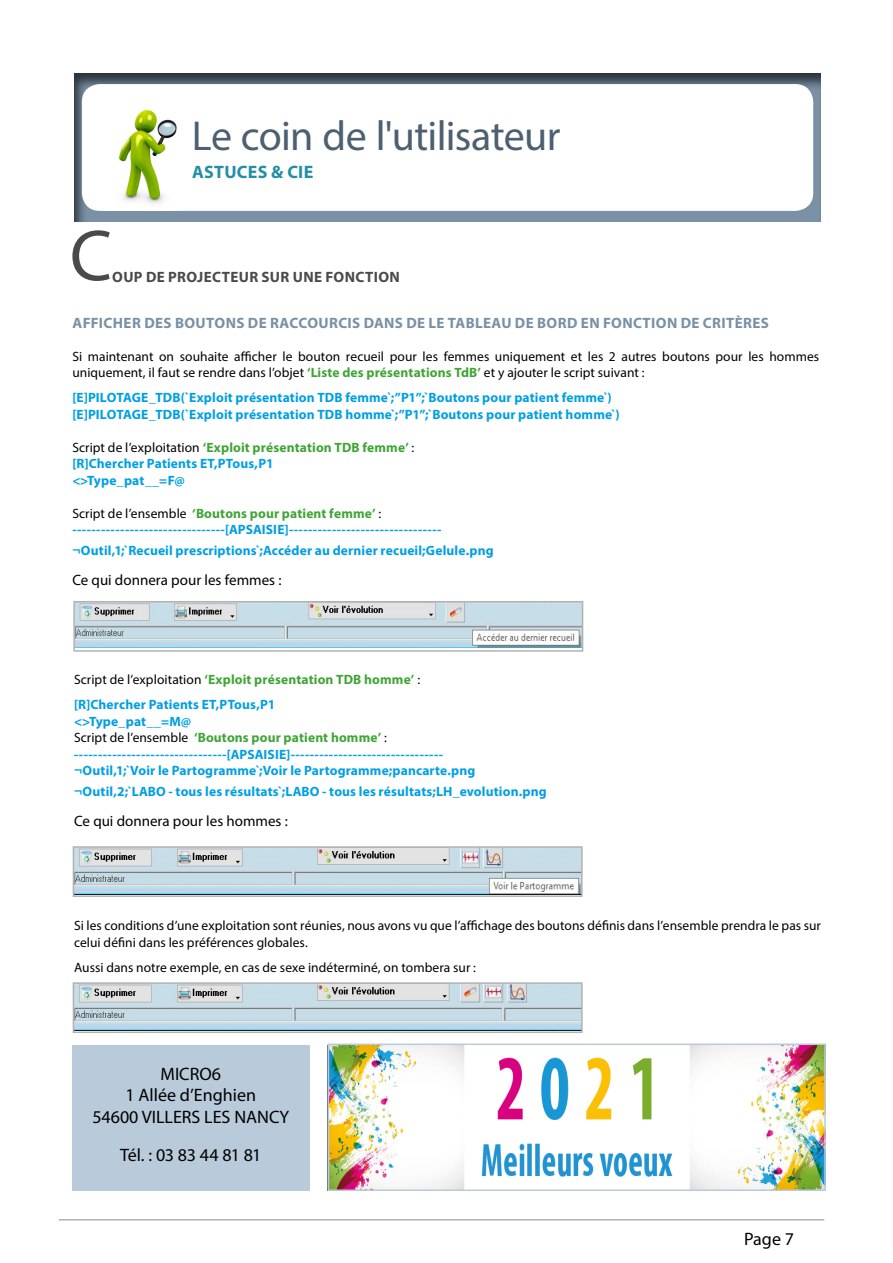
<style>
.page{position:relative;width:893px;height:1263px;background:#fff}
.page>*{position:absolute;margin:0;border:0;box-sizing:border-box;transform-origin:0 0}
.t1{font:72.9px "Myriad Pro";color:#4a4a49}
.t2{font:42px "Myriad Pro";letter-spacing:-.015em;color:#4c6071}
.t3{font:18px/21.6px "Myriad Pro";color:#000;text-align:center}
.t4{font:18px "Myriad Pro";letter-spacing:-.025em;color:#000}
.t5{font:700 18px "Myriad Pro";letter-spacing:.015em;color:#248ea6}
.t6{font:700 15px "Myriad Pro";letter-spacing:.025em;color:#7a90a5}
.t7{font:15px "Myriad Pro";color:#000}
.t8{font:700 15px "Myriad Pro";letter-spacing:.025em;color:#4a4a49}
.t9{font:700 13.5px/16.5px "Myriad Pro";letter-spacing:.01em;color:#009fe3}
.t10{font:13.5px/16.5px "Myriad Pro";letter-spacing:.005em;color:#000}
.s1{font-weight:700;color:#3fa535}
.s2{font-weight:400;color:#000}
.s3{color:#3fa535}
</style>
<div class="page">
<hr style="left:59px;top:1219px;width:765px;height:1px;background:#b3b2b2">
<div style="left:72px;top:1045px;width:238px;height:146px;background:#b9cada"></div>
<div style="left:61px;top:62px;width:772px;height:160px;background:#000;opacity:.65"></div>
<div style="left:82px;top:84px;width:731px;height:127px;background:#fff;border-radius:18px"></div>
<img style="left:90px;top:86px;width:102px;height:125px">
<img style="left:331px;top:1046px;width:492px;height:142px">
<div style="left:328px;top:1043px;width:498px;height:148px;border:2px solid #b9cada"></div>
<img style="left:76px;top:604px;width:504px;height:44px">
<div style="left:73px;top:601px;width:510px;height:51px;border:2px solid #b3b2b2"></div>
<img style="left:76px;top:849px;width:504px;height:45px">
<div style="left:73px;top:846px;width:510px;height:51px;border:2px solid #b3b2b2"></div>
<img style="left:76px;top:985px;width:504px;height:45px">
<div style="left:73px;top:982px;width:510px;height:51px;border:2px solid #b3b2b2"></div>
<h2 class="t2" style="left:192px;top:110px;width:370px">Le coin de l'utilisateur</h2>
<h3 class="t5" style="left:192px;top:160px;width:123px">ASTUCES &amp; CIE</h3>
<h1 class="t1" style="left:70px;top:211px;width:44px">C</h1>
<p class="t8" style="left:112px;top:267px;width:289px">OUP DE PROJECTEUR SUR UNE FONCTION</p>
<p class="t6" style="left:73px;top:313px;width:698px">AFFICHER DES BOUTONS DE RACCOURCIS DANS DE LE TABLEAU DE BORD EN FONCTION DE CRITÈRES</p>
<p class="t10" style="left:72px;top:348px;width:748px">Si maintenant on souhaite afficher le bouton recueil pour les femmes uniquement et les 2 autres boutons pour les hommes uniquement, il faut se rendre dans l’objet <span class="s1">‘Liste des présentations TdB’</span> et y ajouter le script suivant :</p>
<p class="t9" style="left:72px;top:389px;width:549px">[E]PILOTAGE_TDB(`Exploit présentation TDB femme`;”P1”;`Boutons pour patient femme`) [E]PILOTAGE_TDB(`Exploit présentation TDB homme`;”P1”;`Boutons pour patient homme`)</p>
<p class="t9" style="left:72px;top:439px;width:343px"><span class="s2">Script de l’exploitation</span> <span class="s3">‘Exploit présentation TDB femme’</span> <span class="s2">: </span>[R]Chercher Patients ET,PTous,P1<br>&lt;&gt;Type_pat__=F@</p>
<p class="t9" style="left:72px;top:505px;width:371px"><span class="s2">Script de l’ensemble</span> <span class="s3">‘Boutons pour patient femme’</span> <span class="s2">: </span>--------------------------------[APSAISIE]--------------------------------</p>
<p class="t9" style="left:72px;top:542px;width:423px">¬Outil,1;`Recueil prescriptions`;Accéder au dernier recueil;Gelule.png</p>
<p class="t7" style="left:72px;top:571px;width:211px">Ce qui donnera pour les femmes :</p>
<p class="t9" style="left:74px;top:667px;width:347px;line-height:25px"><span class="s2">Script de l’exploitation</span> <span class="s3">‘Exploit présentation TDB homme’</span> <span class="s2">: </span>[R]Chercher Patients ET,PTous,P1</p>
<p class="t9" style="left:74px;top:712px;width:403px">&lt;&gt;Type_pat__=M@<br><span class="s2">Script de l’ensemble</span> <span class="s3">‘Boutons pour patient homme’</span> <span class="s2">: </span>--------------------------------[APSAISIE]-------------------------------- ¬Outil,1;`Voir le Partogramme`;Voir le Partogramme;pancarte.png</p>
<p class="t9" style="left:74px;top:783px;width:474px">¬Outil,2;`LABO - tous les résultats`;LABO - tous les résultats;LH_evolution.png</p>
<p class="t7" style="left:74px;top:811px;width:215px">Ce qui donnera pour les hommes :</p>
<p class="t10" style="left:74px;top:917px;width:748px">Si les conditions d’une exploitation sont réunies, nous avons vu que l’affichage des boutons définis dans l’ensemble prendra le pas sur celui défini dans les préférences globales.</p>
<p class="t10" style="left:74px;top:959px;width:403px">Aussi dans notre exemple, en cas de sexe indéterminé, on tombera sur :</p>
<h3 class="t3" style="left:92px;top:1062px;width:198px">MICRO6<br>1 Allée d’Enghien<br>54600 VILLERS LES NANCY</h3>
<h3 class="t4" style="left:120px;top:1144px;width:143px">Tél. : 03 83 44 81 81</h3>
<h3 class="t3" style="left:744px;top:1227px;width:51px">Page 7</h3>
</div>
